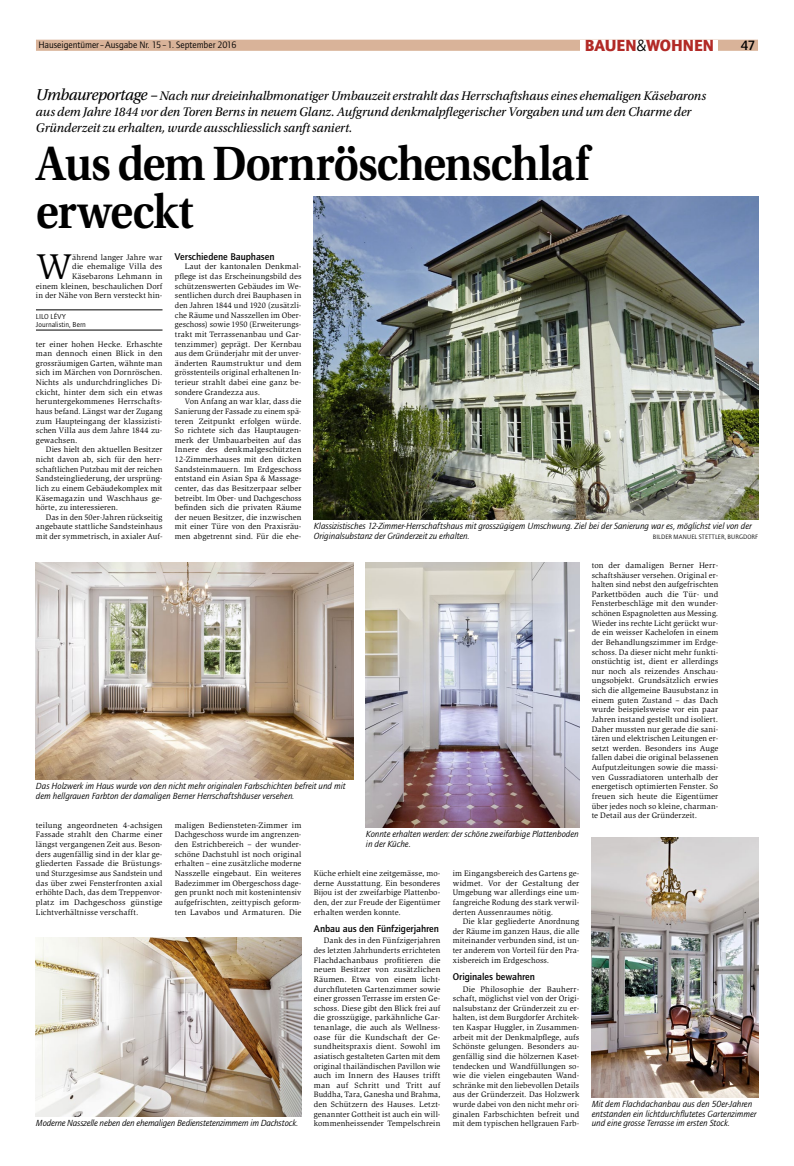
<style>
.page{position:relative;width:794px;height:1166px;background:#fff}
.page>*{position:absolute;margin:0;border:0;box-sizing:border-box;transform-origin:0 0}
.t1{font:600 50.75px/48.1px "Utopia Std";letter-spacing:-.03em;color:#000;scale:.92 1}
.t2{font:36.84px "Slimbach Std";color:#000}
.t3{font:900 16.62px "Quay Sans ITC Std";color:#b22a27}
.t4{font:500 14px "Quay Sans ITC Std";color:#000}
.t5{font:italic 13.12px/15.8px "Utopia Std";letter-spacing:-.005em;color:#000}
.t6{font:500 10.06px "Quay Sans ITC Std";letter-spacing:-.005em;color:#000}
.t7{font:9.62px "Quay Sans ITC Std";letter-spacing:-.005em;color:#000}
.t8{font:italic 9.19px/9.6px "Quay Sans ITC Std";color:#000}
.t9{font:8.05px/9.6px "Slimbach Std";letter-spacing:.01em;color:#000;text-align:justify}
.t10{font:7.44px/7.9px "Quay Sans ITC Std";letter-spacing:.005em;color:#000}
.t11{font:6.56px "Quay Sans ITC Std";letter-spacing:.02em;color:#000}
.s1{font-weight:400;color:#000}
.s2{font-size:16.62px}
</style>
<div class="page">
<div style="left:36px;top:40px;width:722px;height:11px;background:#d9b399"></div>
<div style="left:580px;top:40px;width:138px;height:24px;background:#fff"></div>
<hr style="left:36px;top:310px;width:126px;height:1px;background:#000">
<hr style="left:36px;top:330px;width:126px;height:1px;background:#000">
<img style="left:314px;top:196px;width:444px;height:324px">
<img style="left:36px;top:562px;width:317px;height:218px">
<img style="left:36px;top:937px;width:265px;height:179px">
<img style="left:366px;top:562px;width:213px;height:266px">
<img style="left:592px;top:837px;width:166px;height:260px">
<p class="t7" style="left:38px;top:39px;width:199px">Hauseigentümer –Ausgabe Nr. 15–1. September 2016</p>
<h3 class="t3" style="left:585px;top:35px;width:131px">BAUEN<span class="s1">&amp;</span>WOHNEN</h3>
<h3 class="t4" style="left:741px;top:37px;width:16px">47</h3>
<p class="t5" style="left:36px;top:88px;width:671px"><span class="s2">Umbaureportage –</span> Nach nur dreieinhalbmonatiger Umbauzeit erstrahlt das Herrschaftshaus eines ehemaligen Käsebarons aus dem Jahre 1844 vor den Toren Berns in neuem Glanz. Aufgrund denkmalpflegerischer Vorgaben und um den Charme der<br>Gründerzeit zu erhalten, wurde ausschliesslich sanft saniert.</p>
<h1 class="t1" style="left:36px;top:140px;width:603px">Aus dem Dornröschenschlaf erweckt</h1>
<h2 class="t2" style="left:36px;top:246px;width:38px">W</h2>
<p class="t6" style="left:175px;top:251px;width:101px">Verschiedene Bauphasen</p>
<p class="t9" style="left:175px;top:262px;width:128px;text-indent:10px">Laut der kantonalen Denkmal&shy;pflege ist das Erscheinungsbild des schützenswerten Gebäudes im We&shy;sentlichen durch drei Bauphasen in den Jahren 1844 und 1920 (zusätzli&shy;che Räume und Nasszellen im Ober&shy;geschoss) sowie 1950 (Erweiterungs&shy;trakt mit Terrassenanbau und Gar&shy;tenzimmer) geprägt. Der Kernbau aus dem Gründerjahr mit der unver&shy;änderten Raumstruktur und dem grösstenteils original erhaltenen In&shy;terieur strahlt dabei eine ganz be&shy;sondere Grandezza aus.</p>
<p class="t9" style="left:175px;top:397px;width:128px;text-indent:10px">Von Anfang an war klar, dass die Sanierung der Fassade zu einem spä&shy;teren Zeitpunkt erfolgen würde.<br>So richtete sich das Hauptaugen&shy;merk der Umbauarbeiten auf das Innere des denkmalgeschützten 12-Zimmerhauses mit den dicken Sandsteinmauern. Im Erdgeschoss entstand ein Asian Spa &amp; Massage&shy;center, das das Besitzerpaar selber betreibt. Im Ober- und Dachgeschoss befinden sich die privaten Räume der neuen Besitzer, die inzwischen mit einer Türe von den Praxisräu&shy;men abgetrennt sind. Für die ehe-</p>
<p class="t9" style="left:36px;top:252px;width:128px;text-align:right">ährend langer Jahre war<br>die ehemalige Villa des<br>Käsebarons Lehmann in<br>einem kleinen, beschaulichen Dorf in der Nähe von Bern versteckt hin-</p>
<p class="t10" style="left:36px;top:312px;width:51px">LILO LÉVY<br>Journalistin, Bern</p>
<p class="t9" style="left:36px;top:339px;width:128px">ter einer hohen Hecke. Erhaschte man dennoch einen Blick in den grossräumigen Garten, wähnte man sich im Märchen von Dornröschen.<br>Nichts als undurchdringliches Di&shy;ckicht, hinter dem sich ein etwas heruntergekommenes Herrschafts&shy;haus befand. Längst war der Zugang zum Haupteingang der klassizisti&shy;schen Villa aus dem Jahre 1844 zu&shy;gewachsen.</p>
<p class="t9" style="left:36px;top:445px;width:128px;text-indent:10px">Dies hielt den aktuellen Besitzer nicht davon ab, sich für den herr&shy;schaftlichen Putzbau mit der reichen Sandsteingliederung, der ursprüng&shy;lich zu einem Gebäudekomplex mit Käsemagazin und Waschhaus ge&shy;hörte, zu interessieren.</p>
<p class="t9" style="left:36px;top:512px;width:128px;text-indent:10px">Das in den 50er-Jahren rückseitig angebaute stattliche Sandsteinhaus mit der symmetrisch, in axialer Auf-</p>
<p class="t8" style="left:314px;top:521px;width:439px">Klassizistisches 12-Zimmer-Herrschaftshaus mit grosszügigem Umschwung. Ziel bei der Sanierung war es, möglichst viel von der<br>Originalsubstanz der Gründerzeit zu erhalten.</p>
<p class="t11" style="left:653px;top:533px;width:107px">BILDER MANUEL STETTLER, BURGDORF</p>
<p class="t8" style="left:36px;top:781px;width:311px">Das Holzwerk im Haus wurde von den nicht mehr originalen Farbschichten befreit und mit dem hellgrauen Farbton der damaligen Berner Herrschaftshäuser versehen.</p>
<p class="t9" style="left:36px;top:820px;width:128px">teilung angeordneten 4-achsigen Fassade strahlt den Charme einer längst vergangenen Zeit aus. Beson&shy;ders augenfällig sind in der klar ge&shy;gliederten Fassade die Brüstungs&shy;und Sturzgesimse aus Sandstein und das über zwei Fensterfronten axial erhöhte Dach, das dem Treppenvor&shy;platz im Dachgeschoss günstige Lichtverhältnisse verschafft.</p>
<p class="t9" style="left:175px;top:820px;width:128px">maligen Bediensteten-Zimmer im Dachgeschoss wurde im angrenzen&shy;den Estrichbereich – der wunder&shy;schöne Dachstuhl ist noch original erhalten – eine zusätzliche moderne Nasszelle eingebaut. Ein weiteres Badezimmer im Obergeschoss dage&shy;gen prunkt noch mit kostenintensiv aufgefrischten, zeittypisch geform&shy;ten Lavabos und Armaturen. Die</p>
<p class="t8" style="left:36px;top:1118px;width:264px">Moderne Nasszelle neben den ehemaligen Bedienstetenzimmern im Dachstock.</p>
<p class="t8" style="left:366px;top:829px;width:214px">Konnte erhalten werden: der schöne zweifarbige Plattenboden in der Küche.</p>
<p class="t9" style="left:314px;top:868px;width:128px">Küche erhielt eine zeitgemässe, mo&shy;derne Ausstattung. Ein besonderes Bijou ist der zweifarbige Plattenbo&shy;den, der zur Freude der Eigentümer erhalten werden konnte.</p>
<p class="t6" style="left:314px;top:922px;width:127px">Anbau aus den Fünfzigerjahren</p>
<p class="t9" style="left:314px;top:936px;width:128px;text-indent:10px">Dank des in den Fünfzigerjahren des letzten Jahrhunderts errichteten Flachdachanbaus profitieren die neuen Besitzer von zusätzlichen Räumen. Etwa von einem licht&shy;durchfluteten Gartenzimmer sowie einer grossen Terrasse im ersten Ge&shy;schoss. Diese gibt den Blick frei auf die grosszügige, parkähnliche Gar&shy;tenanlage, die auch als Wellness&shy;oase für die Kundschaft der Ge&shy;sundheitspraxis dient. Sowohl im asiatisch gestalteten Garten mit dem original thailändischen Pavillon wie auch im Innern des Hauses trifft man auf Schritt und Tritt auf Buddha, Tara, Ganesha und Brahma, den Schützern des Hauses. Letzt&shy;genannter Gottheit ist auch ein will&shy;kommenheissender Tempelschrein</p>
<p class="t9" style="left:453px;top:868px;width:128px">im Eingangsbereich des Gartens ge&shy;widmet. Vor der Gestaltung der Umgebung war allerdings eine um&shy;fangreiche Rodung des stark verwil&shy;derten Aussenraumes nötig.</p>
<p class="t9" style="left:453px;top:916px;width:128px;text-indent:10px">Die klar gegliederte Anordnung der Räume im ganzen Haus, die alle miteinander verbunden sind, ist un&shy;ter anderem von Vorteil für den Pra&shy;xisbereich im Erdgeschoss.</p>
<p class="t6" style="left:453px;top:970px;width:84px">Originales bewahren</p>
<p class="t9" style="left:453px;top:984px;width:128px;text-indent:10px">Die Philosophie der Bauherr&shy;schaft, möglichst viel von der Origi&shy;nalsubstanz der Gründerzeit zu er&shy;halten, ist dem Burgdorfer Architek&shy;ten Kaspar Huggler, in Zusammen&shy;arbeit mit der Denkmalpflege, aufs Schönste gelungen. Besonders au&shy;genfällig sind die hölzernen Kaset&shy;tendecken und Wandfüllungen so&shy;wie die vielen eingebauten Wand&shy;schränke mit den liebevollen Details aus der Gründerzeit. Das Holzwerk wurde dabei von den nicht mehr ori&shy;ginalen Farbschichten befreit und mit dem typischen hellgrauen Farb-</p>
<p class="t9" style="left:592px;top:560px;width:128px">ton der damaligen Berner Herr&shy;schaftshäuser versehen. Original er&shy;halten sind nebst den aufgefrischten Parkettböden auch die Tür- und Fensterbeschläge mit den wunder&shy;schönen Espagnoletten aus Messing.<br>Wieder ins rechte Licht gerückt wur&shy;de ein weisser Kachelofen in einem der Behandlungszimmer im Erdge&shy;schoss. Da dieser nicht mehr funkti&shy;onstüchtig ist, dient er allerdings nur noch als reizendes Anschau&shy;ungsobjekt. Grundsätzlich erwies sich die allgemeine Bausubstanz in einem guten Zustand – das Dach wurde beispielsweise vor ein paar Jahren instand gestellt und isoliert.<br>Daher mussten nur gerade die sani&shy;tären und elektrischen Leitungen er&shy;setzt werden. Besonders ins Auge fallen dabei die original belassenen Aufputzleitungen sowie die massi&shy;ven Gussradiatoren unterhalb der energetisch optimierten Fenster. So freuen sich heute die Eigentümer über jedes noch so kleine, charman&shy;te Detail aus der Gründerzeit.</p>
<p class="t8" style="left:592px;top:1099px;width:166px">Mit dem Flachdachanbau aus den 50er-Jahren entstanden ein lichtdurchflutetes Gartenzimmer und eine grosse Terrasse im ersten Stock.</p>
</div>
